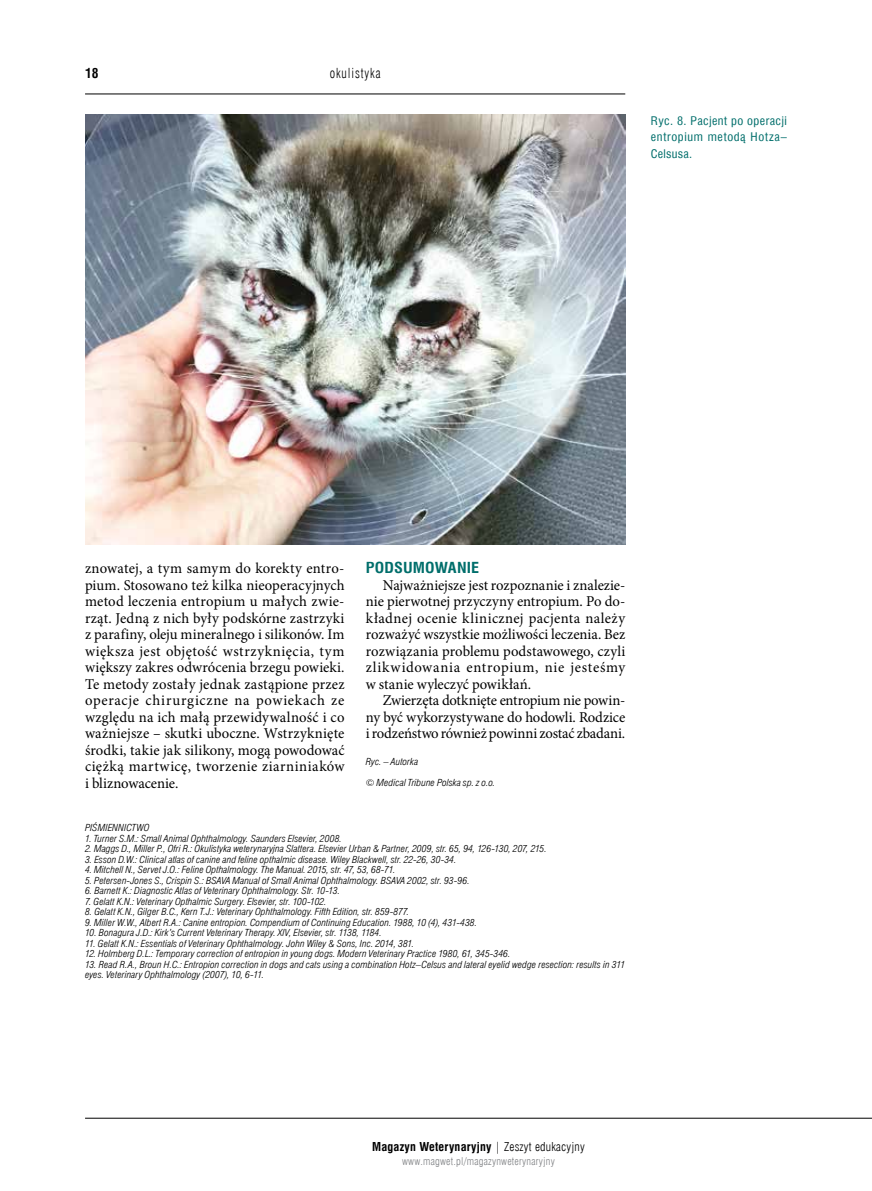
<style>
.page{position:relative;width:872px;height:1191px;background:#fff}
.page>*{position:absolute;margin:0;border:0;box-sizing:border-box;transform-origin:0 0}
.t1{font:15px/16.5px "Minion Pro";letter-spacing:.005em;color:#000;text-align:justify}
.t2{font:700 14.85px "Swis 721 Cn EU";letter-spacing:.005em;color:#006e6b;scale:1.09 1}
.t3{font:13.5px "Swis 721 Lt Cn EU";letter-spacing:.075em;color:#000;scale:.9 1}
.t4{font:700 13.5px "Swis 721 Cn EU";color:#000}
.t5{font:700 12px "Swis 721 Cn EU";letter-spacing:.02em;color:#000}
.t6{font:11.55px/16.5px "Swis 721 Cn EU";letter-spacing:.035em;color:#006e6b;text-align:justify;scale:1.06 1}
.t7{font:10.5px "Swis 721 Lt Cn EU";letter-spacing:.02em;color:#808285}
.t8{font:italic 9.45px/10.5px "Swis 721 Lt Cn EU";color:#000;scale:1.11 1}
.s1{font-family:"Swis 721 Lt Cn EU";font-weight:400}
</style>
<div class="page">
<hr style="left:85px;top:94px;width:540px;height:1px;background:#000">
<hr style="left:85px;top:1117px;width:787px;height:1px;background:#000">
<img style="left:85px;top:115px;width:540px;height:430px">
<h3 class="t4" style="left:85px;top:65px;width:15px">18</h3>
<h3 class="t3" style="left:330px;top:65px;width:58px">okulistyka</h3>
<p class="t6" style="left:651px;top:112px;width:130px">Ryc. 8. Pacjent po operacji entropium metodą Hotza– Celsusa.</p>
<p class="t1" style="left:85px;top:560px;width:261px">znowatej, a tym samym do korekty entro&shy;pium. Stosowano też kilka nieoperacyjnych metod leczenia entropium u małych zwie&shy;rząt. Jedną z nich były podskórne zastrzyki z parafiny, oleju mineralnego i silikonów. Im większa jest objętość wstrzyknięcia, tym większy zakres odwrócenia brzegu powieki.<br>Te metody zostały jednak zastąpione przez operacje chirurgiczne na powiekach ze względu na ich małą przewidywalność i co ważniejsze – skutki uboczne. Wstrzyknięte środki, takie jak silikony, mogą powodować ciężką martwicę, tworzenie ziarniniaków i bliznowacenie.</p>
<h2 class="t2" style="left:366px;top:559px;width:106px">PODSUMOWANIE</h2>
<p class="t1" style="left:366px;top:576px;width:261px;text-indent:17px">Najważniejsze jest rozpoznanie i znalezie&shy;nie pierwotnej przyczyny entropium. Po do&shy;kładnej ocenie klinicznej pacjenta należy rozważyć wszystkie możliwości leczenia. Bez rozwiązania problemu podstawowego, czyli zlikwidowania entropium, nie jesteśmy w stanie wyleczyć powikłań.</p>
<h1 class="t1" style="left:366px;top:692px;width:261px;text-indent:17px">Zwierzęta dotknięte entropium nie powin&shy;ny być wykorzystywane do hodowli. Rodzice i rodzeństwo również powinni zostać zbadani.</h1>
<p class="t8" style="left:366px;top:757px;width:49px">Ryc. – Autorka</p>
<p class="t8" style="left:366px;top:778px;width:118px">© Medical Tribune Polska sp. z o.o.</p>
<p class="t8" style="left:85px;top:823px;width:60px">PIŚMIENNICTWO</p>
<p class="t8" style="left:85px;top:833px;width:233px">1. Turner S.M.: Small Animal Ophthalmology. Saunders Elsevier, 2008.</p>
<p class="t8" style="left:85px;top:844px;width:417px">2. Maggs D., Miller P., Ofri R.: Okulistyka weterynaryjna Slattera. Elsevier Urban &amp; Partner, 2009, str. 65, 94, 126-130, 207, 215.</p>
<p class="t8" style="left:85px;top:854px;width:336px">3. Esson D.W.: Clinical atlas of canine and feline opthalmic disease. Wiley Blackwell, str. 22-26, 30-34.</p>
<p class="t8" style="left:85px;top:865px;width:281px">4. Mitchell N., Servet J.O.: Feline Opthalmology. The Manual. 2015, str. 47, 53, 68-71.</p>
<p class="t8" style="left:85px;top:875px;width:348px">5. Petersen-Jones S., Crispin S.: BSAVA Manual of Small Animal Ophthalmology. BSAVA 2002, str. 93-96.</p>
<p class="t8" style="left:85px;top:886px;width:231px">6. Barnett K.: Diagnostic Atlas of Veterinary Ophthalmology. Str. 10-13.</p>
<p class="t8" style="left:85px;top:896px;width:219px">7. Gelatt K.N.: Veterinary Opthalmic Surgery. Elsevier, str. 100-102.</p>
<p class="t8" style="left:85px;top:907px;width:294px">8. Gelatt K.N., Gilger B.C., Kern T.J.: Veterinary Ophthalmology. Fifth Edition, str. 859-877.</p>
<p class="t8" style="left:85px;top:917px;width:355px">9. Miller W.W., Albert R.A.: Canine entropion. Compendium of Continuing Education. 1988, 10 (4), 431-438.</p>
<p class="t8" style="left:85px;top:928px;width:269px">10. Bonagura J.D.: Kirk’s Current Veterinary Therapy. XIV, Elsevier, str. 1138, 1184.</p>
<p class="t8" style="left:85px;top:938px;width:298px">11. Gelatt K.N.: Essentials of Veterinary Ophthalmology. John Wiley &amp; Sons, Inc. 2014, 381.</p>
<p class="t8" style="left:85px;top:949px;width:385px">12. Holmberg D.L.: Temporary correction of entropion in young dogs. Modern Veterinary Practice 1980, 61, 345-346.</p>
<p class="t8" style="left:85px;top:959px;width:488px">13. Read R.A., Broun H.C.: Entropion correction in dogs and cats using a combination Hotz–Celsus and lateral eyelid wedge resection: results in 311 eyes. Veterinary Ophthalmology (2007), 10, 6-11.</p>
<p class="t5" style="left:372px;top:1139px;width:214px">Magazyn Weterynaryjny <span class="s1">| Zeszyt edukacyjny</span></p>
<p class="t7" style="left:402px;top:1154px;width:154px">www.magwet.pl/magazynweterynaryjny</p>
</div>
